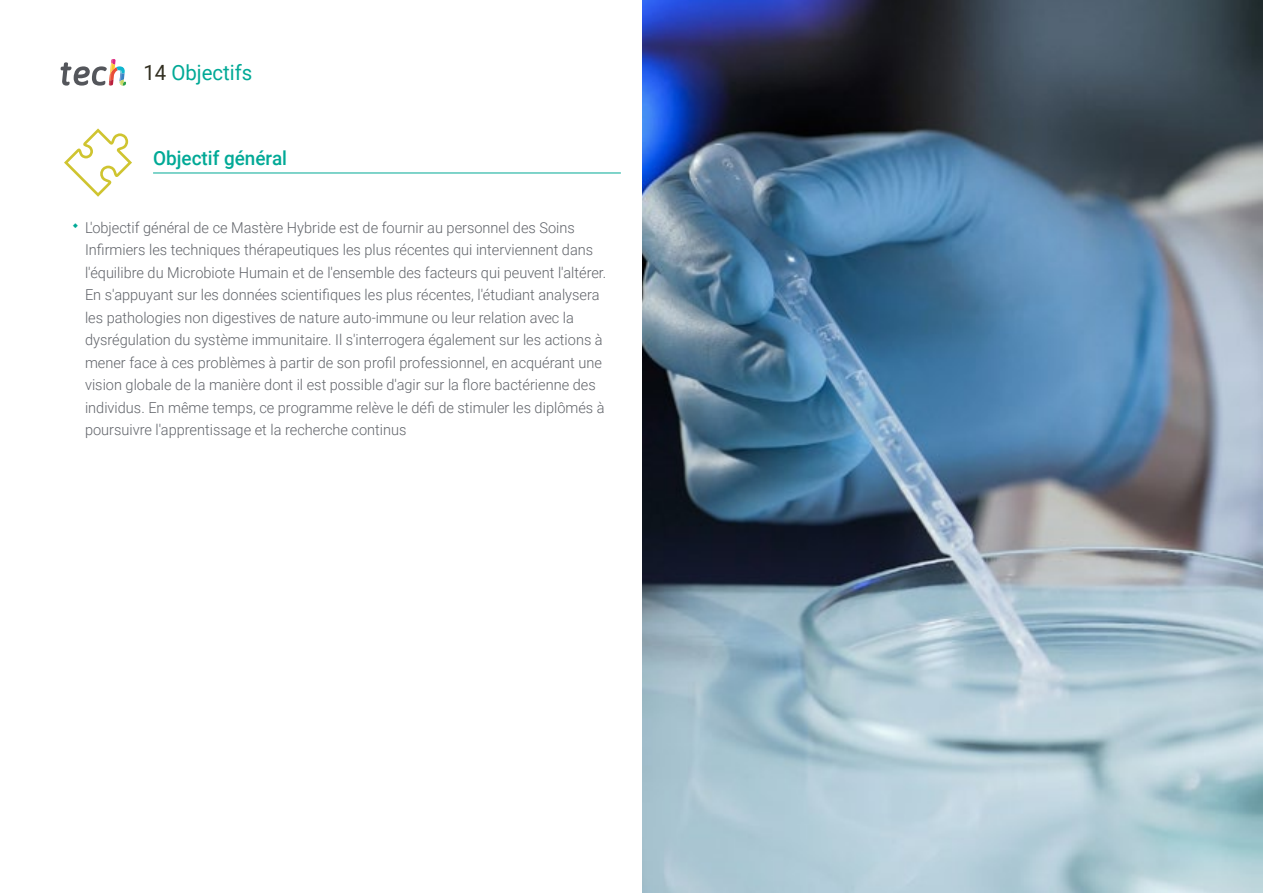
<style>
.page{position:relative;width:1263px;height:893px;background:#fff}
.page>*{position:absolute;margin:0;border:0;box-sizing:border-box;transform-origin:0 0}
.t1{font:21px "Roboto";color:#00a996}
.t2{font:500 19.5px "Roboto";color:#00a996}
.t3{font:300 15px/22.5px "Roboto";color:#61646a}
.s1{color:#312e20}
</style>
<div class="page">
<hr style="left:153px;top:173px;width:468px;height:1px;background:#00a996">
<svg style="left:61px;top:59px;width:65px;height:27px"></svg>
<img style="left:642px;top:0;width:621px;height:893px">
<svg style="left:64px;top:128px;width:68px;height:69px"></svg>
<h1 class="t1" style="left:144px;top:57px;width:110px"><span class="s1">14</span> Objectifs</h1>
<h2 class="t2" style="left:153px;top:144px;width:135px">Objectif général</h2>
<p class="t3" style="left:85px;top:216px;width:523px">L'objectif général de ce Mastère Hybride est de fournir au personnel des Soins Infirmiers les techniques thérapeutiques les plus récentes qui interviennent dans l'équilibre du Microbiote Humain et de l'ensemble des facteurs qui peuvent l'altérer.<br>En s'appuyant sur les données scientifiques les plus récentes, l'étudiant analysera les pathologies non digestives de nature auto-immune ou leur relation avec la dysrégulation du système immunitaire. Il s'interrogera également sur les actions à mener face à ces problèmes à partir de son profil professionnel, en acquérant une vision globale de la manière dont il est possible d'agir sur la flore bactérienne des individus. En même temps, ce programme relève le défi de stimuler les diplômés à poursuivre l'apprentissage et la recherche continus</p>
</div>
